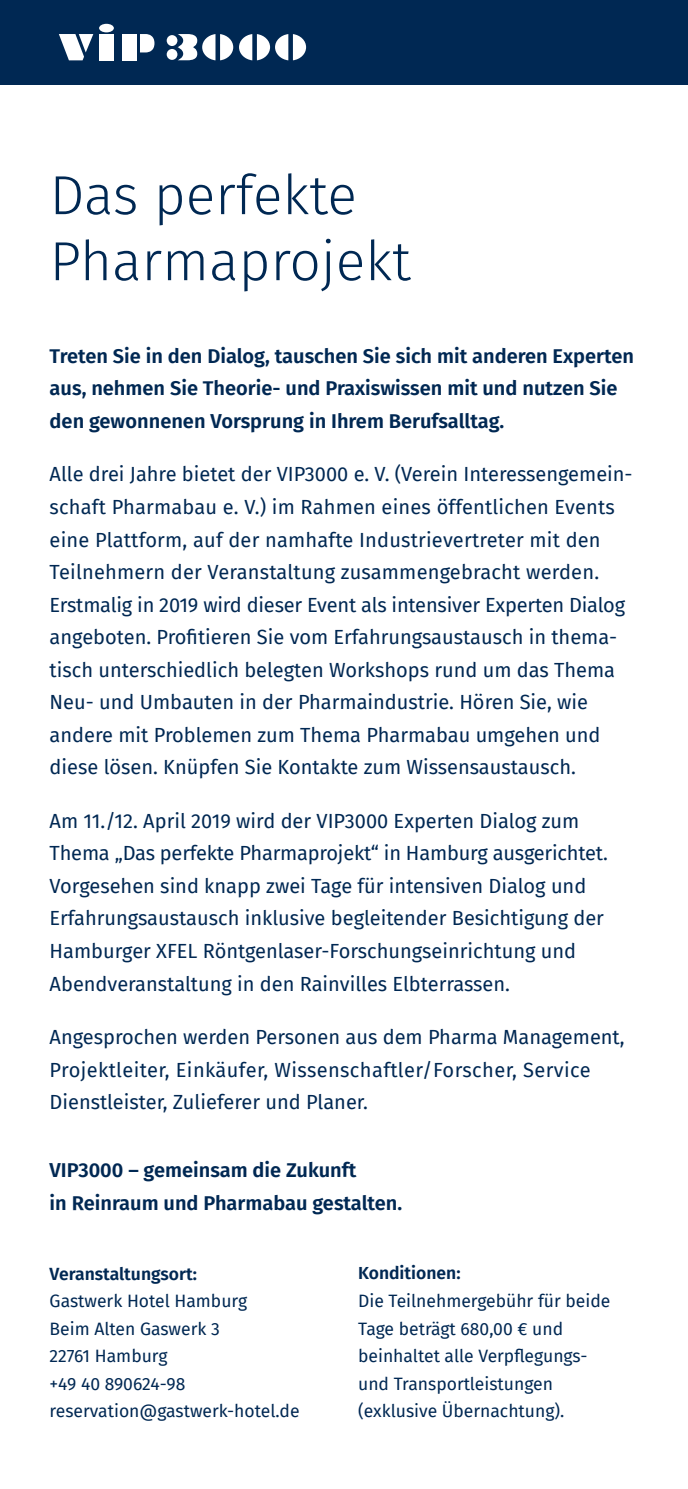
<style>
.page{position:relative;width:688px;height:1489px;background:#fff}
.page>*{position:absolute;margin:0;border:0;box-sizing:border-box;transform-origin:0 0}
.t1{font:300 55px/66px "Fira Sans";color:#002853}
.t2{font:20px/32.5px "Fira Sans";color:#002853}
.t3{font:600 20px/32.5px "Fira Sans";color:#002853}
.t4{font:17.5px/27.5px "Fira Sans";color:#002853}
.t5{font:600 17.5px "Fira Sans";color:#002853}
</style>
<div class="page">
<div style="left:0;top:0;width:687px;height:84px;background:#002853"></div>
<div style="left:99px;top:34px;width:15px;height:26px;background:#fff"></div>
<div style="left:99px;top:24px;width:15px;height:8px;background:#fff;border-radius:50%"></div>
<div style="left:122px;top:34px;width:15px;height:26px;background:#fff"></div>
<svg style="left:140px;top:34px;width:14px;height:18px"></svg>
<svg style="left:59px;top:34px;width:34px;height:26px"></svg>
<svg style="left:239px;top:34px;width:67px;height:26px"></svg>
<svg style="left:177px;top:34px;width:56px;height:26px"></svg>
<div style="left:167px;top:35px;width:10px;height:11px;background:#fff;border-radius:50%"></div>
<div style="left:167px;top:49px;width:10px;height:11px;background:#fff;border-radius:50%"></div>
<h1 class="t1" style="left:50px;top:162px;width:362px">Das perfekte<br>Pharmaprojekt</h1>
<p class="t3" style="left:50px;top:338px;width:585px">Treten Sie in den Dialog, tauschen Sie sich mit anderen Experten aus, nehmen Sie Theorie- und Praxiswissen mit und nutzen Sie den gewonnenen Vorsprung in Ihrem Berufsalltag.</p>
<p class="t2" style="left:50px;top:457px;width:584px">Alle drei Jahre bietet der VIP3000 e. V. (Verein Interessengemein&shy;schaft Pharmabau e. V.) im Rahmen eines öffentlichen Events eine Plattform, auf der namhafte Industrievertreter mit den Teilnehmern der Veranstaltung zusammengebracht werden.<br>Erstmalig in 2019 wird dieser Event als intensiver Experten Dialog angeboten. Profitieren Sie vom Erfahrungsaustausch in thema&shy;tisch unterschiedlich belegten Workshops rund um das Thema Neu- und Umbauten in der Pharmaindustrie. Hören Sie, wie andere mit Problemen zum Thema Pharmabau umgehen und diese lösen. Knüpfen Sie Kontakte zum Wissensaustausch.</p>
<p class="t2" style="left:50px;top:804px;width:559px">Am 11./12. April 2019 wird der VIP3000 Experten Dialog zum Thema „Das perfekte Pharmaprojekt“ in Hamburg ausgerichtet.<br>Vorgesehen sind knapp zwei Tage für intensiven Dialog und Erfahrungsaustausch inklusive begleitender Besichtigung der Hamburger XFEL Röntgenlaser-Forschungseinrichtung und Abendveranstaltung in den Rainvilles Elbterrassen.</p>
<p class="t2" style="left:50px;top:1020px;width:576px">Angesprochen werden Personen aus dem Pharma Management,<br>Projektleiter, Einkäufer, Wissenschaftler/Forscher, Service<br>Dienstleister, Zulieferer und Planer.</p>
<p class="t3" style="left:50px;top:1152px;width:354px">VIP3000 – gemeinsam die Zukunft<br>in Reinraum und Pharmabau gestalten.</p>
<p class="t5" style="left:50px;top:1258px;width:149px">Veranstaltungsort:</p>
<p class="t4" style="left:50px;top:1286px;width:251px">Gastwerk Hotel Hamburg<br>Beim Alten Gaswerk 3<br>22761 Hamburg<br>+49 40 890624-98 reservation@gastwerk-hotel.de</p>
<p class="t5" style="left:358px;top:1258px;width:104px">Konditionen:</p>
<p class="t4" style="left:358px;top:1286px;width:254px">Die Teilnehmergebühr für beide<br>Tage beträgt 680,00 € und beinhaltet alle Verpflegungs&shy;und Transportleistungen (exklusive Übernachtung).</p>
</div>
